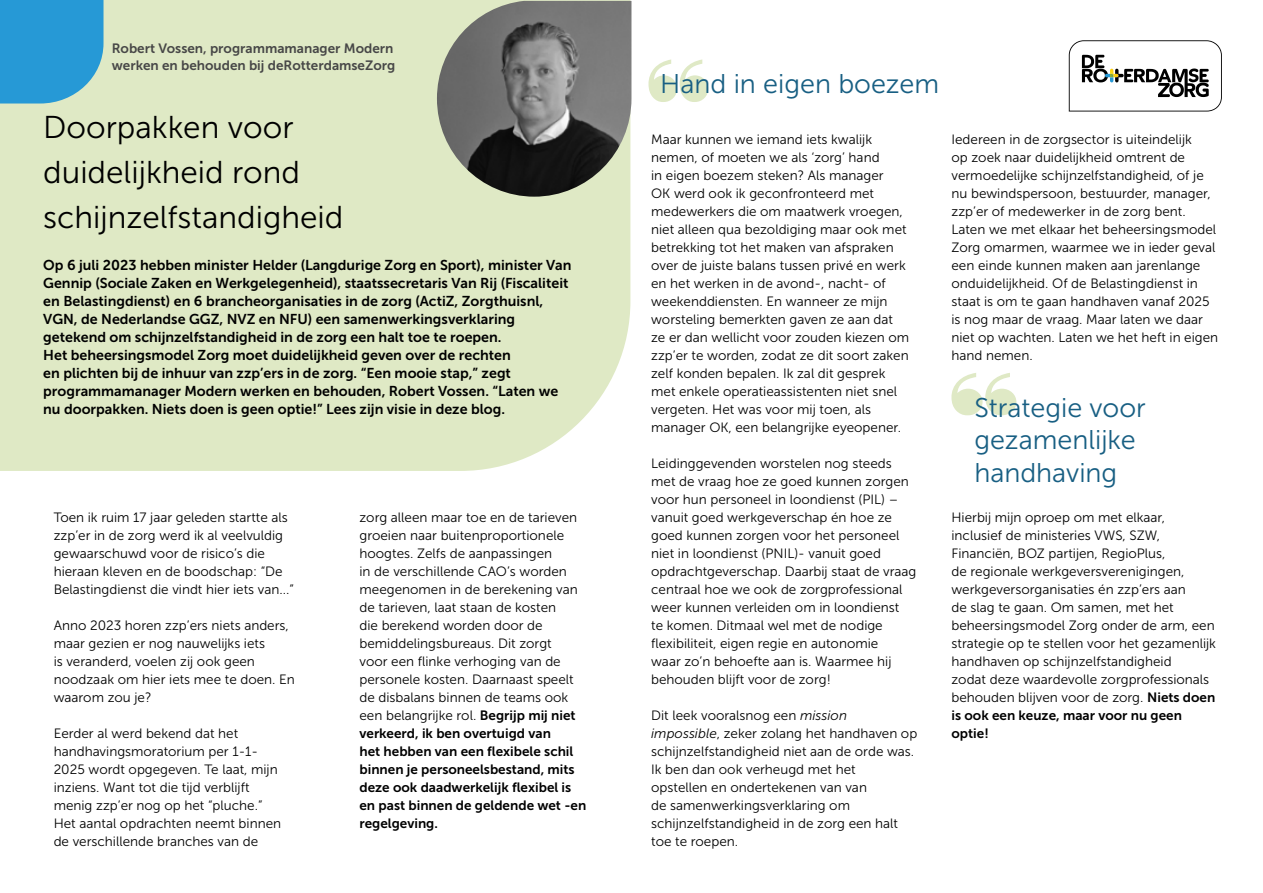
<style>
.page{position:relative;width:1263px;height:893px;background:#fff}
.page>*{position:absolute;margin:0;border:0;box-sizing:border-box;transform-origin:0 0}
.t1{font:31.5px/45px "Museo Sans 300";color:#000}
.t2{font:27px/32.4px "Museo Sans 300";color:#185f83}
.t3{font:14.25px/18px "Museo Sans 700";color:#000}
.t4{font:13.5px/18px "Museo Sans 300";color:#000}
.t5{font:13.5px/18px "Museo Sans 700";color:#000}
.t6{font:13.5px/16.2px "Museo Sans 700";color:#474747}
.s1{font-family:"Museo Sans 700"}
.s2{font-style:italic}
</style>
<div class="page">
<div style="left:0;top:0;width:630px;height:471px;background:#dfe9c5"></div>
<svg style="left:0;top:0;width:104px;height:104px;background:#349fd4"></svg>
<img style="left:437px;top:1px;width:194px;height:196px">
<svg style="left:648px;top:59px;width:60px;height:43px"></svg>
<svg style="left:1069px;top:40px;width:153px;height:72px"></svg>
<svg style="left:951px;top:373px;width:65px;height:42px"></svg>
<p class="t6" style="left:112px;top:41px;width:285px">Robert Vossen, programmamanager Modern werken en behouden bij deRotterdamseZorg</p>
<h1 class="t1" style="left:43px;top:105px;width:302px">Doorpakken voor duidelijkheid rond schijnzelfstandigheid</h1>
<p class="t3" style="left:43px;top:256px;width:530px">Op 6 juli 2023 hebben minister Helder (Langdurige Zorg en Sport), minister Van Gennip (Sociale Zaken en Werkgelegenheid), staatssecretaris Van Rij (Fiscaliteit en Belastingdienst) en 6 brancheorganisaties in de zorg (ActiZ, Zorgthuisnl, VGN, de Nederlandse GGZ, NVZ en NFU) een samenwerkingsverklaring getekend om schijnzelfstandigheid in de zorg een halt toe te roepen.<br>Het beheersingsmodel Zorg moet duidelijkheid geven over de rechten<br>en plichten bij de inhuur van zzp’ers in de zorg. “Een mooie stap,” zegt programmamanager Modern werken en behouden, Robert Vossen. “Laten we nu doorpakken. Niets doen is geen optie!” Lees zijn visie in deze blog.</p>
<p class="t4" style="left:54px;top:508px;width:242px">Toen ik ruim 17 jaar geleden startte als zzp’er in de zorg werd ik al veelvuldig gewaarschuwd voor de risico’s die hieraan kleven en de boodschap: “De Belastingdienst die vindt hier iets van...”</p>
<p class="t4" style="left:54px;top:616px;width:243px">Anno 2023 horen zzp’ers niets anders, maar gezien er nog nauwelijks iets<br>is veranderd, voelen zij ook geen noodzaak om hier iets mee te doen. En waarom zou je?</p>
<p class="t4" style="left:54px;top:724px;width:229px">Eerder al werd bekend dat het handhavingsmoratorium per 1-1- 2025 wordt opgegeven. Te laat, mijn inziens. Want tot die tijd verblijft menig zzp’er nog op het “pluche.” Het aantal opdrachten neemt binnen de verschillende branches van de</p>
<p class="t4" style="left:359px;top:508px;width:220px">zorg alleen maar toe en de tarieven groeien naar buitenproportionele hoogtes. Zelfs de aanpassingen<br>in de verschillende CAO’s worden meegenomen in de berekening van de tarieven, laat staan de kosten die berekend worden door de bemiddelingsbureaus. Dit zorgt voor een flinke verhoging van de personele kosten. Daarnaast speelt de disbalans binnen de teams ook een belangrijke rol. <span class="s1">Begrijp mij niet</span></p>
<p class="t5" style="left:359px;top:724px;width:228px">verkeerd, ik ben overtuigd van<br>het hebben van een flexibele schil binnen je personeelsbestand, mits deze ook daadwerkelijk flexibel is en past binnen de geldende wet -en regelgeving.</p>
<h2 class="t2" style="left:660px;top:67px;width:281px">Hand in eigen boezem</h2>
<p class="t4" style="left:651px;top:130px;width:260px">Maar kunnen we iemand iets kwalijk nemen, of moeten we als ‘zorg’ hand<br>in eigen boezem steken? Als manager<br>OK werd ook ik geconfronteerd met medewerkers die om maatwerk vroegen, niet alleen qua bezoldiging maar ook met betrekking tot het maken van afspraken over de juiste balans tussen privé en werk en het werken in de avond-, nacht- of weekenddiensten. En wanneer ze mijn worsteling bemerkten gaven ze aan dat ze er dan wellicht voor zouden kiezen om zzp’er te worden, zodat ze dit soort zaken zelf konden bepalen. Ik zal dit gesprek met enkele operatieassistenten niet snel vergeten. Het was voor mij toen, als manager OK, een belangrijke eyeopener.</p>
<p class="t4" style="left:651px;top:454px;width:267px">Leidinggevenden worstelen nog steeds met de vraag hoe ze goed kunnen zorgen voor hun personeel in loondienst (PIL) – vanuit goed werkgeverschap én hoe ze goed kunnen zorgen voor het personeel niet in loondienst (PNIL)- vanuit goed opdrachtgeverschap. Daarbij staat de vraag centraal hoe we ook de zorgprofessional weer kunnen verleiden om in loondienst<br>te komen. Ditmaal wel met de nodige flexibiliteit, eigen regie en autonomie<br>waar zo’n behoefte aan is. Waarmee hij behouden blijft voor de zorg!</p>
<p class="t4" style="left:651px;top:706px;width:268px">Dit leek vooralsnog een <span class="s2">mission impossible</span>, zeker zolang het handhaven op schijnzelfstandigheid niet aan de orde was.<br>Ik ben dan ook verheugd met het<br>opstellen en ondertekenen van van<br>de samenwerkingsverklaring om schijnzelfstandigheid in de zorg een halt toe te roepen.</p>
<p class="t4" style="left:951px;top:130px;width:268px">Iedereen in de zorgsector is uiteindelijk<br>op zoek naar duidelijkheid omtrent de vermoedelijke schijnzelfstandigheid, of je nu bewindspersoon, bestuurder, manager, zzp’er of medewerker in de zorg bent.<br>Laten we met elkaar het beheersingsmodel Zorg omarmen, waarmee we in ieder geval een einde kunnen maken aan jarenlange onduidelijkheid. Of de Belastingdienst in staat is om te gaan handhaven vanaf 2025 is nog maar de vraag. Maar laten we daar niet op wachten. Laten we het heft in eigen hand nemen.</p>
<h2 class="t2" style="left:974px;top:391px;width:173px">Strategie voor gezamenlijke handhaving</h2>
<p class="t4" style="left:951px;top:508px;width:266px">Hierbij mijn oproep om met elkaar, inclusief de ministeries VWS, SZW, Financiën, BOZ partijen, RegioPlus,<br>de regionale werkgeversverenigingen, werkgeversorganisaties én zzp’ers aan<br>de slag te gaan. Om samen, met het beheersingsmodel Zorg onder de arm, een strategie op te stellen voor het gezamenlijk handhaven op schijnzelfstandigheid<br>zodat deze waardevolle zorgprofessionals behouden blijven voor de zorg. <span class="s1">Niets doen</span></p>
<p class="t5" style="left:951px;top:706px;width:232px">is ook een keuze, maar voor nu geen optie!</p>
</div>
